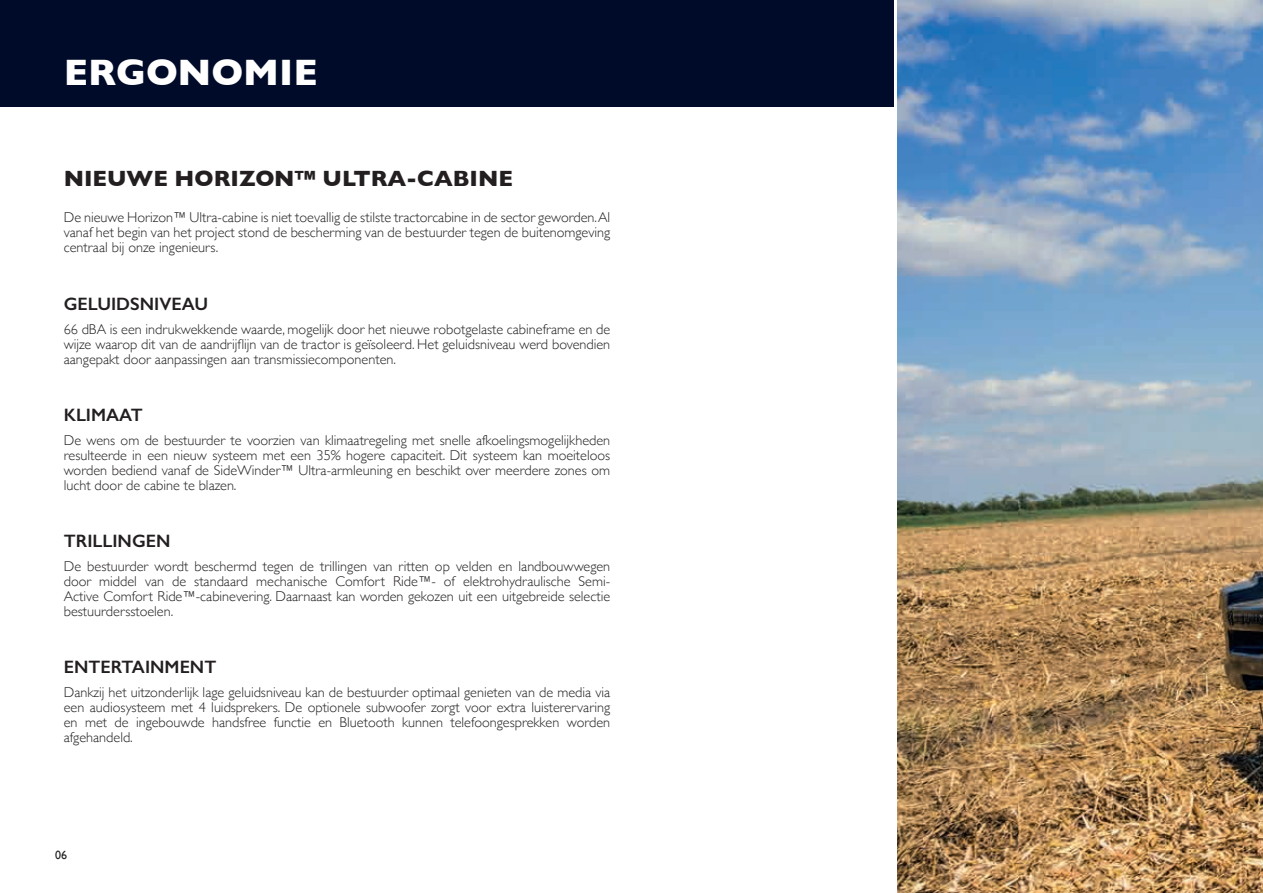
<style>
.page{position:relative;width:1263px;height:893px;background:#fff}
.page>*{position:absolute;margin:0;border:0;box-sizing:border-box;transform-origin:0 0}
.t1{font:700 37.5px "Gill Sans";color:#fff}
.t2{font:700 22.5px "Gill Sans";color:#231f20}
.t3{font:600 18px "Gill Sans";color:#231f20}
.t4{font:300 14.25px/15px "Gill Sans";color:#231f20;text-align:justify}
.t5{font:12px "Gill Sans";color:#231f20}
</style>
<div class="page">
<img style="left:897px;top:0;width:366px;height:893px">
<div style="left:0;top:0;width:893px;height:106px;background:#000b29"></div>
<h1 class="t1" style="left:64px;top:43px;width:255px">ERGONOMIE</h1>
<h2 class="t2" style="left:64px;top:160px;width:451px">NIEUWE HORIZON™ ULTRA-CABINE</h2>
<p class="t4" style="left:64px;top:210px;width:548px">De nieuwe Horizon™ Ultra-cabine is niet toevallig de stilste tractorcabine in de sector geworden. Al vanaf het begin van het project stond de bescherming van de bestuurder tegen de buitenomgeving centraal bij onze ingenieurs.</p>
<p class="t3" style="left:64px;top:293px;width:146px">GELUIDSNIVEAU</p>
<p class="t4" style="left:64px;top:321px;width:548px">66 dBA is een indrukwekkende waarde, mogelijk door het nieuwe robotgelaste cabineframe en de wijze waarop dit van de aandrijflijn van de tractor is geïsoleerd. Het geluidsniveau werd bovendien aangepakt door aanpassingen aan transmissiecomponenten.</p>
<p class="t3" style="left:64px;top:404px;width:81px">KLIMAAT</p>
<p class="t4" style="left:64px;top:432px;width:548px">De wens om de bestuurder te voorzien van klimaatregeling met snelle afkoelingsmogelijkheden resulteerde in een nieuw systeem met een 35% hogere capaciteit. Dit systeem kan moeiteloos worden bediend vanaf de SideWinder™ Ultra-armleuning en beschikt over meerdere zones om lucht door de cabine te blazen.</p>
<p class="t3" style="left:64px;top:530px;width:108px">TRILLINGEN</p>
<p class="t4" style="left:64px;top:558px;width:548px">De bestuurder wordt beschermd tegen de trillingen van ritten op velden en landbouwwegen door middel van de standaard mechanische Comfort Ride™- of elektrohydraulische Semi-Active Comfort Ride™-cabinevering. Daarnaast kan worden gekozen uit een uitgebreide selectie bestuurdersstoelen.</p>
<p class="t3" style="left:64px;top:656px;width:154px">ENTERTAINMENT</p>
<p class="t4" style="left:64px;top:684px;width:548px">Dankzij het uitzonderlijk lage geluidsniveau kan de bestuurder optimaal genieten van de media via een audiosysteem met 4 luidsprekers. De optionele subwoofer zorgt voor extra luisterervaring en met de ingebouwde handsfree functie en Bluetooth kunnen telefoongesprekken worden afgehandeld.</p>
<p class="t5" style="left:55px;top:848px;width:13px">06</p>
</div>
